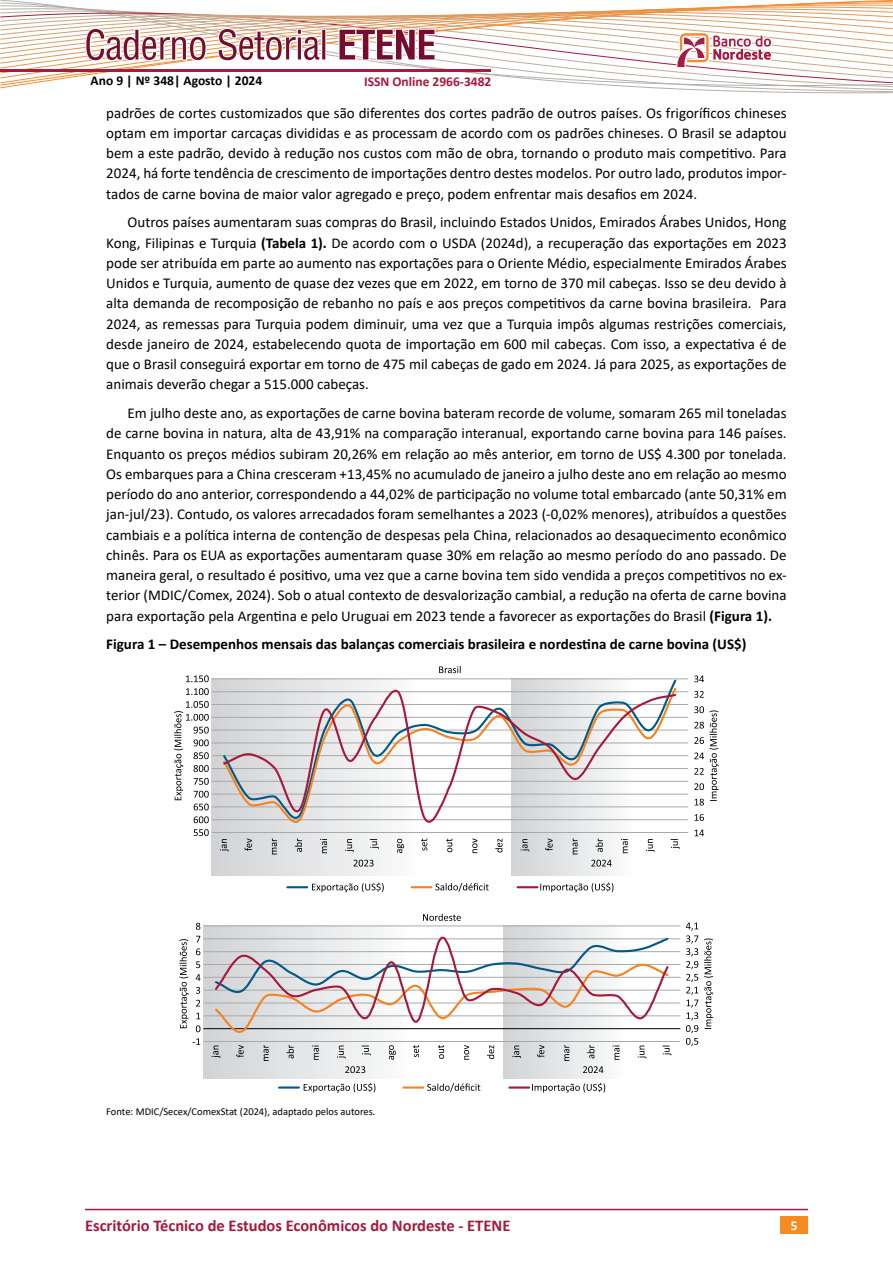
<style>
.page{position:relative;width:893px;height:1263px;background:#fff}
.page>*{position:absolute;margin:0;border:0;box-sizing:border-box;transform-origin:0 0}
.t1{font:700 16.5px "Calibri";color:#a6193c}
.t2{font:15px/20.2px "Calibri";color:#000;text-align:justify}
.t3{font:700 15px "Calibri";color:#000}
.t4{font:700 13.5px "Calibri";color:#000}
.t5{font:700 13.5px "Calibri";color:#a6193c}
.t6{font:700 13.5px "Calibri";color:#fff}
.t7{font:10.5px "Calibri";color:#000}
.s1{font-weight:700}
</style>
<div class="page">
<div style="left:781px;top:1216px;width:27px;height:17px;background:#f68b1f"></div>
<hr style="left:85px;top:1209px;width:723px;height:1px;background:#a6193c">
<svg style="left:0;top:63px;width:893px;height:23px"></svg>
<svg style="left:675px;top:63px;width:98px;height:30px"></svg>
<svg style="left:0;top:0;width:893px;height:63px"></svg>
<hr style="left:0;top:70px;width:490px;height:2px;background:#a31d43">
<div style="left:212px;top:678px;width:300px;height:197px;background:linear-gradient(to right,#d4d5d7,#fff)"></div>
<div style="left:512px;top:678px;width:176px;height:197px;background:linear-gradient(to right,#d3d4d6,#fff)"></div>
<hr style="left:212px;top:819px;width:476px;height:1px;background:#a7a9ac">
<hr style="left:212px;top:806px;width:476px;height:1px;background:#a7a9ac">
<hr style="left:212px;top:794px;width:476px;height:1px;background:#a7a9ac">
<hr style="left:212px;top:781px;width:476px;height:1px;background:#a7a9ac">
<hr style="left:212px;top:768px;width:476px;height:1px;background:#a7a9ac">
<hr style="left:212px;top:755px;width:476px;height:1px;background:#a7a9ac">
<hr style="left:212px;top:742px;width:476px;height:1px;background:#a7a9ac">
<hr style="left:212px;top:730px;width:476px;height:1px;background:#a7a9ac">
<hr style="left:212px;top:717px;width:476px;height:1px;background:#a7a9ac">
<hr style="left:212px;top:704px;width:476px;height:1px;background:#a7a9ac">
<hr style="left:212px;top:691px;width:476px;height:1px;background:#a7a9ac">
<hr style="left:212px;top:678px;width:476px;height:1px;background:#a7a9ac">
<hr style="left:212px;top:832px;width:476px;height:1px;background:#a7a9ac">
<svg style="left:221px;top:678px;width:457px;height:8px"></svg>
<svg style="left:221px;top:686px;width:457px;height:139px"></svg>
<svg style="left:221px;top:688px;width:457px;height:136px"></svg>
<svg style="left:353px;top:860px;width:21px;height:6px"></svg>
<svg style="left:591px;top:860px;width:21px;height:6px"></svg>
<svg style="left:439px;top:666px;width:22px;height:7px"></svg>
<svg style="left:186px;top:675px;width:23px;height:7px"></svg>
<svg style="left:186px;top:688px;width:23px;height:7px"></svg>
<svg style="left:194px;top:816px;width:15px;height:7px"></svg>
<svg style="left:194px;top:829px;width:15px;height:7px"></svg>
<svg style="left:174px;top:701px;width:35px;height:109px"></svg>
<svg style="left:694px;top:675px;width:10px;height:7px"></svg>
<svg style="left:694px;top:691px;width:10px;height:7px"></svg>
<svg style="left:695px;top:814px;width:9px;height:7px"></svg>
<svg style="left:695px;top:829px;width:9px;height:7px"></svg>
<svg style="left:694px;top:706px;width:25px;height:99px"></svg>
<svg style="left:220px;top:839px;width:9px;height:12px"></svg>
<svg style="left:245px;top:838px;width:7px;height:13px"></svg>
<svg style="left:272px;top:838px;width:5px;height:16px"></svg>
<svg style="left:295px;top:838px;width:7px;height:14px"></svg>
<svg style="left:320px;top:839px;width:7px;height:14px"></svg>
<svg style="left:345px;top:839px;width:9px;height:13px"></svg>
<svg style="left:370px;top:839px;width:9px;height:10px"></svg>
<svg style="left:397px;top:839px;width:7px;height:14px"></svg>
<svg style="left:421px;top:838px;width:6px;height:12px"></svg>
<svg style="left:446px;top:838px;width:6px;height:14px"></svg>
<svg style="left:472px;top:838px;width:5px;height:15px"></svg>
<svg style="left:495px;top:839px;width:7px;height:13px"></svg>
<svg style="left:521px;top:839px;width:8px;height:12px"></svg>
<svg style="left:545px;top:838px;width:8px;height:13px"></svg>
<svg style="left:573px;top:838px;width:5px;height:16px"></svg>
<svg style="left:595px;top:838px;width:8px;height:14px"></svg>
<svg style="left:621px;top:839px;width:7px;height:14px"></svg>
<svg style="left:646px;top:839px;width:9px;height:13px"></svg>
<svg style="left:671px;top:839px;width:9px;height:10px"></svg>
<svg style="left:312px;top:882px;width:72px;height:10px"></svg>
<hr style="left:287px;top:886px;width:20px;height:2px;background:#005987">
<svg style="left:412px;top:883px;width:77px;height:9px"></svg>
<svg style="left:518px;top:882px;width:95px;height:10px"></svg>
<div style="left:203px;top:925px;width:300px;height:153px;background:linear-gradient(to right,#d3d5d6,#fff)"></div>
<div style="left:503px;top:925px;width:176px;height:153px;background:linear-gradient(to right,#d4d5d7,#fff)"></div>
<hr style="left:203px;top:1041px;width:477px;height:1px;background:#a7a9ac">
<hr style="left:203px;top:1015px;width:477px;height:1px;background:#a7a9ac">
<hr style="left:203px;top:1002px;width:477px;height:1px;background:#a7a9ac">
<hr style="left:203px;top:990px;width:477px;height:1px;background:#a7a9ac">
<hr style="left:203px;top:977px;width:477px;height:1px;background:#a7a9ac">
<hr style="left:203px;top:964px;width:477px;height:1px;background:#a7a9ac">
<hr style="left:203px;top:951px;width:477px;height:1px;background:#a7a9ac">
<hr style="left:203px;top:938px;width:477px;height:1px;background:#a7a9ac">
<hr style="left:203px;top:925px;width:477px;height:1px;background:#a7a9ac">
<hr style="left:203px;top:1028px;width:477px;height:1px;background:#000">
<svg style="left:213px;top:935px;width:457px;height:99px"></svg>
<svg style="left:423px;top:914px;width:38px;height:7px"></svg>
<svg style="left:196px;top:923px;width:4px;height:7px"></svg>
<svg style="left:196px;top:936px;width:4px;height:6px"></svg>
<svg style="left:196px;top:948px;width:4px;height:7px"></svg>
<svg style="left:196px;top:961px;width:4px;height:7px"></svg>
<svg style="left:196px;top:974px;width:5px;height:7px"></svg>
<svg style="left:196px;top:987px;width:4px;height:7px"></svg>
<svg style="left:196px;top:1000px;width:4px;height:6px"></svg>
<svg style="left:196px;top:1013px;width:4px;height:6px"></svg>
<svg style="left:196px;top:1025px;width:4px;height:7px"></svg>
<svg style="left:193px;top:1038px;width:7px;height:7px"></svg>
<svg style="left:686px;top:923px;width:12px;height:123px"></svg>
<svg style="left:345px;top:1066px;width:20px;height:7px"></svg>
<svg style="left:583px;top:1066px;width:20px;height:7px"></svg>
<svg style="left:212px;top:1045px;width:8px;height:13px"></svg>
<svg style="left:236px;top:1045px;width:8px;height:12px"></svg>
<svg style="left:264px;top:1045px;width:5px;height:16px"></svg>
<svg style="left:286px;top:1045px;width:8px;height:13px"></svg>
<svg style="left:312px;top:1045px;width:7px;height:15px"></svg>
<svg style="left:337px;top:1045px;width:9px;height:13px"></svg>
<svg style="left:362px;top:1045px;width:9px;height:10px"></svg>
<svg style="left:389px;top:1045px;width:7px;height:15px"></svg>
<svg style="left:413px;top:1045px;width:6px;height:12px"></svg>
<svg style="left:438px;top:1045px;width:6px;height:14px"></svg>
<svg style="left:464px;top:1045px;width:5px;height:15px"></svg>
<svg style="left:487px;top:1045px;width:7px;height:14px"></svg>
<svg style="left:512px;top:1045px;width:9px;height:13px"></svg>
<svg style="left:537px;top:1045px;width:7px;height:12px"></svg>
<svg style="left:564px;top:1045px;width:5px;height:16px"></svg>
<svg style="left:587px;top:1045px;width:7px;height:13px"></svg>
<svg style="left:613px;top:1045px;width:7px;height:15px"></svg>
<svg style="left:638px;top:1045px;width:8px;height:13px"></svg>
<svg style="left:662px;top:1045px;width:9px;height:10px"></svg>
<svg style="left:304px;top:1083px;width:71px;height:9px"></svg>
<svg style="left:427px;top:1083px;width:53px;height:9px"></svg>
<svg style="left:532px;top:1083px;width:73px;height:9px"></svg>
<hr style="left:279px;top:1086px;width:20px;height:2px;background:#005987">
<hr style="left:403px;top:1086px;width:20px;height:2px;background:#f58220">
<hr style="left:509px;top:1086px;width:20px;height:2px;background:#a6193b">
<svg style="left:179px;top:939px;width:10px;height:89px"></svg>
<svg style="left:704px;top:938px;width:9px;height:91px"></svg>
<p class="t4" style="left:91px;top:71px;width:173px">Ano 9 | Nº 348| Agosto | 2024</p>
<p class="t5" style="left:364px;top:72px;width:129px">ISSN Online 2966-3482</p>
<p class="t2" style="left:106px;top:102px;width:682px">padrões de cortes customizados que são diferentes dos cortes padrão de outros países. Os frigoríficos chineses optam em importar carcaças divididas e as processam de acordo com os padrões chineses. O Brasil se adaptou bem a este padrão, devido à redução nos custos com mão de obra, tornando o produto mais competitivo. Para 2024, há forte tendência de crescimento de importações dentro destes modelos. Por outro lado, produtos impor&shy;tados de carne bovina de maior valor agregado e preço, podem enfrentar mais desafios em 2024.</p>
<p class="t2" style="left:106px;top:212px;width:682px;text-indent:21px">Outros países aumentaram suas compras do Brasil, incluindo Estados Unidos, Emirados Árabes Unidos, Hong Kong, Filipinas e Turquia <span class="s1">(Tabela 1).</span> De acordo com o USDA (2024d), a recuperação das exportações em 2023 pode ser atribuída em parte ao aumento nas exportações para o Oriente Médio, especialmente Emirados Árabes Unidos e Turquia, aumento de quase dez vezes que em 2022, em torno de 370 mil cabeças. Isso se deu devido à alta demanda de recomposição de rebanho no país e aos preços competitivos da carne bovina brasileira. Para 2024, as remessas para Turquia podem diminuir, uma vez que a Turquia impôs algumas restrições comerciais, desde janeiro de 2024, estabelecendo quota de importação em 600 mil cabeças. Com isso, a expectativa é de que o Brasil conseguirá exportar em torno de 475 mil cabeças de gado em 2024. Já para 2025, as exportações de animais deverão chegar a 515.000 cabeças.</p>
<p class="t2" style="left:106px;top:403px;width:682px;text-indent:21px">Em julho deste ano, as exportações de carne bovina bateram recorde de volume, somaram 265 mil toneladas de carne bovina in natura, alta de 43,91% na comparação interanual, exportando carne bovina para 146 países.<br>Enquanto os preços médios subiram 20,26% em relação ao mês anterior, em torno de US$ 4.300 por tonelada.<br>Os embarques para a China cresceram +13,45% no acumulado de janeiro a julho deste ano em relação ao mesmo período do ano anterior, correspondendo a 44,02% de participação no volume total embarcado (ante 50,31% em jan-jul/23). Contudo, os valores arrecadados foram semelhantes a 2023 (-0,02% menores), atribuídos a questões cambiais e a política interna de contenção de despesas pela China, relacionados ao desaquecimento econômico chinês. Para os EUA as exportações aumentaram quase 30% em relação ao mesmo período do ano passado. De maneira geral, o resultado é positivo, uma vez que a carne bovina tem sido vendida a preços competitivos no ex&shy;terior (MDIC/Comex, 2024). Sob o atual contexto de desvalorização cambial, a redução na oferta de carne bovina para exportação pela Argentina e pelo Uruguai em 2023 tende a favorecer as exportações do Brasil <span class="s1">(Figura 1).</span></p>
<p class="t3" style="left:106px;top:634px;width:642px">Figura 1 – Desempenhos mensais das balanças comerciais brasileira e nordestina de carne bovina (US$)</p>
<p class="t7" style="left:106px;top:1104px;width:271px">Fonte: MDIC/Secex/ComexStat (2024), adaptado pelos autores.</p>
<p class="t1" style="left:85px;top:1213px;width:427px">Escritório Técnico de Estudos Econômicos do Nordeste - ETENE</p>
<p class="t6" style="left:791px;top:1216px;width:8px">5</p>
</div>
